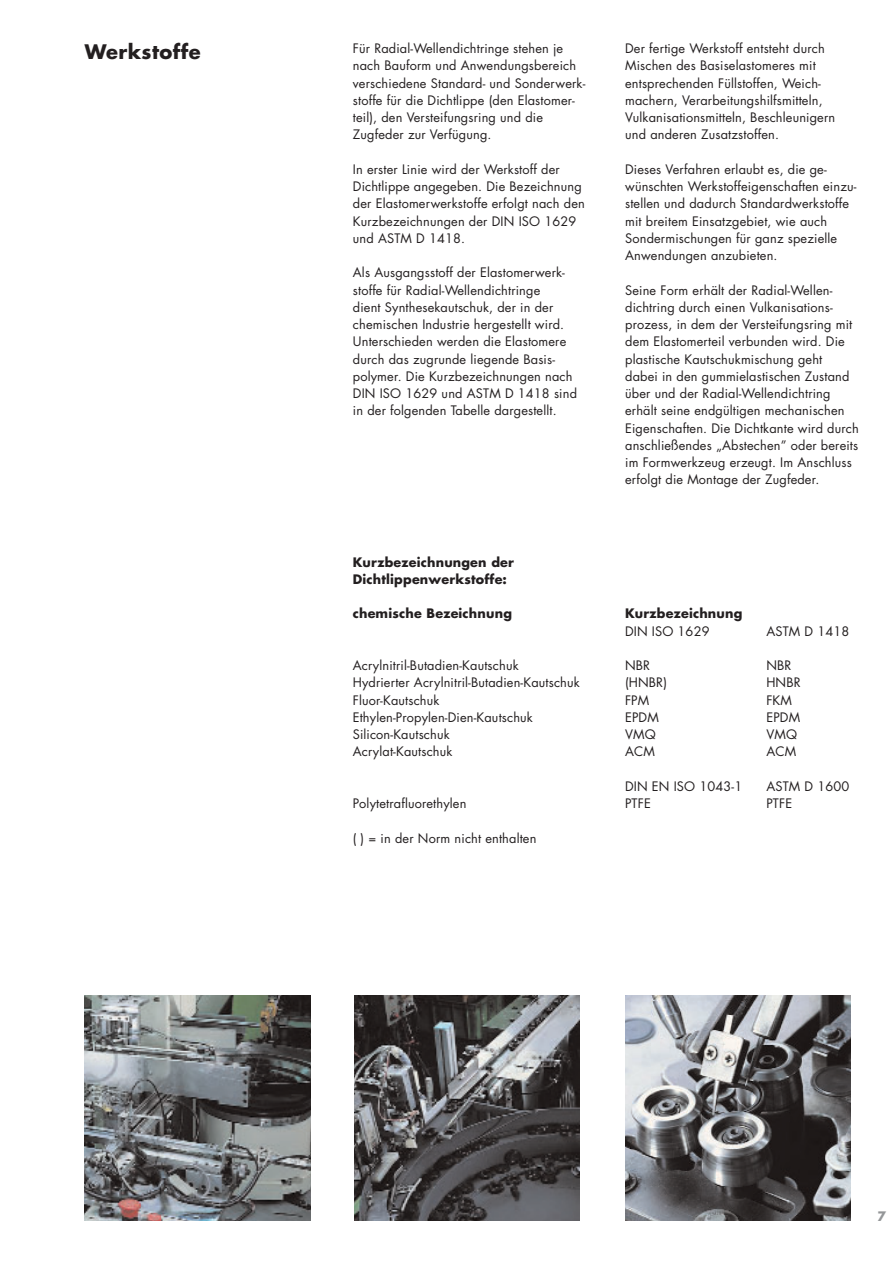
<style>
.page{position:relative;width:893px;height:1263px;background:#fff}
.page>*{position:absolute;margin:0;border:0;box-sizing:border-box;transform-origin:0 0}
.t1{font:700 19.5px "Futura";letter-spacing:.02em;color:#231f20}
.t2{font:12.75px/17.2px "Futura";letter-spacing:.01em;color:#231f20}
.t3{font:700 12.75px/17.2px "Futura";letter-spacing:.015em;color:#231f20}
.t4{font:700 12.75px "Futura";color:#949698}
</style>
<div class="page">
<img style="left:85px;top:995px;width:225px;height:225px">
<img style="left:354px;top:995px;width:226px;height:225px">
<img style="left:625px;top:995px;width:225px;height:225px">
<h1 class="t1" style="left:85px;top:43px;width:117px">Werkstoffe</h1>
<p class="t2" style="left:353px;top:41px;width:234px">Für Radial-Wellendichtringe stehen je nach Bauform und Anwendungsbereich verschiedene Standard- und Sonderwerk&shy;stoffe für die Dichtlippe (den Elastomer&shy;teil), den Versteifungsring und die Zugfeder zur Verfügung.</p>
<p class="t2" style="left:353px;top:162px;width:233px">In erster Linie wird der Werkstoff der Dichtlippe angegeben. Die Bezeichnung der Elastomerwerkstoffe erfolgt nach den Kurzbezeichnungen der DIN ISO 1629 und ASTM D 1418.</p>
<p class="t2" style="left:353px;top:265px;width:226px">Als Ausgangsstoff der Elastomerwerk&shy;stoffe für Radial-Wellendichtringe<br>dient Synthesekautschuk, der in der chemischen Industrie hergestellt wird.<br>Unterschieden werden die Elastomere durch das zugrunde liegende Basis&shy;polymer. Die Kurzbezeichnungen nach DIN ISO 1629 und ASTM D 1418 sind in der folgenden Tabelle dargestellt.</p>
<p class="t2" style="left:625px;top:41px;width:212px">Der fertige Werkstoff entsteht durch Mischen des Basiselastomeres mit entsprechenden Füllstoffen, Weich&shy;machern, Verarbeitungshilfsmitteln, Vulkanisationsmitteln, Beschleunigern und anderen Zusatzstoffen.</p>
<p class="t2" style="left:625px;top:162px;width:233px">Dieses Verfahren erlaubt es, die ge&shy;wünschten Werkstoffeigenschaften einzu&shy;stellen und dadurch Standardwerkstoffe mit breitem Einsatzgebiet, wie auch Sondermischungen für ganz spezielle Anwendungen anzubieten.</p>
<p class="t2" style="left:625px;top:282px;width:235px">Seine Form erhält der Radial-Wellen&shy;dichtring durch einen Vulkanisations&shy;prozess, in dem der Versteifungsring mit dem Elastomerteil verbunden wird. Die plastische Kautschukmischung geht<br>dabei in den gummielastischen Zustand über und der Radial-Wellendichtring erhält seine endgültigen mechanischen Eigenschaften. Die Dichtkante wird durch anschließendes „Abstechen” oder bereits im Formwerkzeug erzeugt. Im Anschluss erfolgt die Montage der Zugfeder.</p>
<p class="t3" style="left:353px;top:554px;width:163px">Kurzbezeichnungen der<br>Dichtlippenwerkstoffe:</p>
<p class="t3" style="left:353px;top:606px;width:161px">chemische Bezeichnung</p>
<p class="t3" style="left:625px;top:606px;width:119px">Kurzbezeichnung</p>
<p class="t2" style="left:625px;top:623px;width:86px">DIN ISO 1629</p>
<p class="t2" style="left:766px;top:623px;width:84px">ASTM D 1418</p>
<p class="t2" style="left:353px;top:658px;width:167px">Acrylnitril-Butadien-Kautschuk</p>
<p class="t2" style="left:625px;top:658px;width:27px">NBR</p>
<p class="t2" style="left:766px;top:658px;width:27px">NBR</p>
<p class="t2" style="left:353px;top:675px;width:228px">Hydrierter Acrylnitril-Butadien-Kautschuk</p>
<p class="t2" style="left:625px;top:675px;width:43px">(HNBR)</p>
<p class="t2" style="left:766px;top:675px;width:36px">HNBR</p>
<p class="t2" style="left:353px;top:692px;width:88px">Fluor-Kautschuk</p>
<p class="t2" style="left:625px;top:692px;width:26px">FPM</p>
<p class="t2" style="left:766px;top:692px;width:27px">FKM</p>
<p class="t2" style="left:353px;top:710px;width:182px">Ethylen-Propylen-Dien-Kautschuk</p>
<p class="t2" style="left:625px;top:710px;width:35px">EPDM</p>
<p class="t2" style="left:766px;top:710px;width:35px">EPDM</p>
<p class="t2" style="left:353px;top:727px;width:98px">Silicon-Kautschuk</p>
<p class="t2" style="left:625px;top:727px;width:32px">VMQ</p>
<p class="t2" style="left:766px;top:727px;width:32px">VMQ</p>
<p class="t2" style="left:353px;top:744px;width:101px">Acrylat-Kautschuk</p>
<p class="t2" style="left:625px;top:744px;width:31px">ACM</p>
<p class="t2" style="left:766px;top:744px;width:31px">ACM</p>
<p class="t2" style="left:625px;top:779px;width:119px">DIN EN ISO 1043-1</p>
<p class="t2" style="left:766px;top:779px;width:84px">ASTM D 1600</p>
<p class="t2" style="left:353px;top:796px;width:115px">Polytetrafluorethylen</p>
<p class="t2" style="left:625px;top:796px;width:27px">PTFE</p>
<p class="t2" style="left:766px;top:796px;width:27px">PTFE</p>
<p class="t2" style="left:353px;top:830px;width:185px">( ) = in der Norm nicht enthalten</p>
<p class="t4" style="left:877px;top:1210px;width:10px">7</p>
</div>
